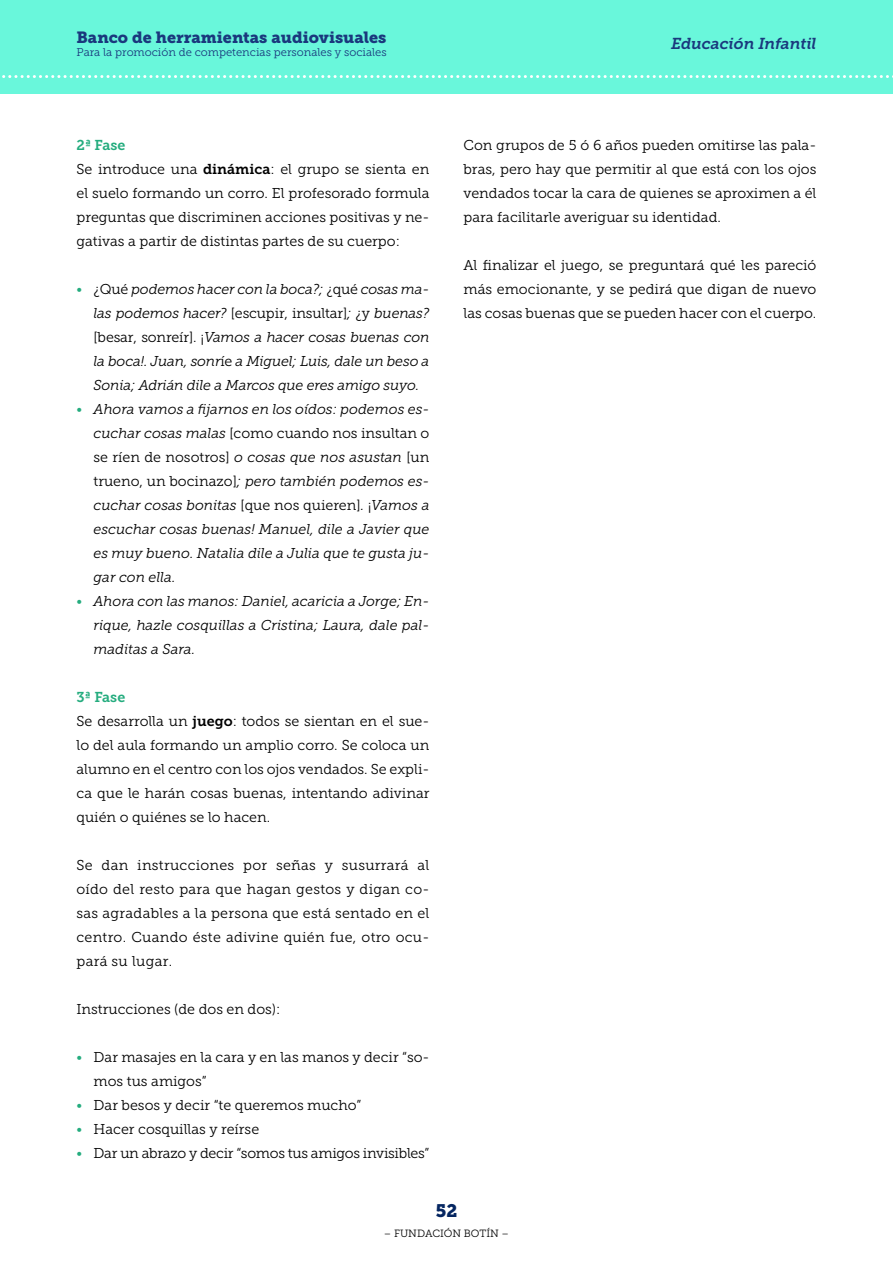
<style>
.page{position:relative;width:893px;height:1263px;background:#fff}
.page>*{position:absolute;margin:0;border:0;box-sizing:border-box;transform-origin:0 0}
.t1{font:18px "Museo Slab 900";color:#052661}
.t2{font:16.2px "Museo Slab 900";color:#1a387d}
.t3{font:italic 15.75px "Museo Slab 700";letter-spacing:-.005em;color:#1a387d}
.t4{font:14.25px/24px "Museo Slab 300";color:#000;text-align:justify}
.t5{font:italic 14.25px/24px "Museo Slab 300";letter-spacing:-.005em;color:#000;text-align:justify}
.t6{font:14.25px "Museo Slab 300";letter-spacing:-.02em;color:#000}
.t7{font:14.25px "Museo Slab 700";color:#24ac7e}
.t8{font:11.25px "Museo Slab 300";color:#1a387d}
.t9{font:10.5px "Museo Slab 300";color:#000}
.s1{font-family:"Museo Slab 700"}
.s2{font-style:normal;color:#24ac7e}
.s3{font-style:normal}
.s4{color:#24ac7e}
</style>
<div class="page">
<div style="left:0;top:0;width:893px;height:94px;background:#69f7db"></div>
<svg style="left:2px;top:75px;width:891px;height:3px"></svg>
<p class="t2" style="left:77px;top:28px;width:311px">Banco de herramientas audiovisuales</p>
<p class="t8" style="left:77px;top:46px;width:312px">Para la promoción de competencias personales y sociales</p>
<p class="t7" style="left:77px;top:137px;width:50px">2ª Fase</p>
<p class="t4" style="left:77px;top:157px;width:354px">Se introduce una <span class="s1">dinámica</span>: el grupo se sienta en el suelo formando un corro. El profesorado formula preguntas que discriminen acciones positivas y ne&shy;gativas a partir de distintas partes de su cuerpo:</p>
<p class="t5" style="left:94px;top:277px;width:337px;text-indent:-17px"><span class="s2">•</span> <span class="s3">¿Qué</span> podemos hacer con la boca?; <span class="s3">¿qué</span> cosas ma&shy;las podemos hacer? <span class="s3">[escupir, insultar]</span>; <span class="s3">¿y</span> buenas? <span class="s3">[besar, sonreír]. ¡</span>Vamos a hacer cosas buenas con la boca!. Juan, sonr<span class="s3">íe</span> a Miguel; Luis, dale un beso a Sonia; Adrián dile a Marcos que eres amigo suyo.</p>
<p class="t5" style="left:94px;top:397px;width:337px;text-indent:-17px"><span class="s2">•</span> Ahora vamos a fijarnos en los oídos: podemos es&shy;cuchar cosas malas <span class="s3">[como cuando nos insultan o se ríen de nosotros]</span> o cosas que nos asustan <span class="s3">[un trueno, un bocinazo]</span>; pero también podemos es&shy;cuchar cosas bonitas <span class="s3">[que nos quieren]</span>. <span class="s3">¡</span>Vamos a escuchar cosas buenas! Manuel, dile a Javier que es muy bueno. Natalia dile a Julia que te gusta ju&shy;gar con ella.</p>
<p class="t5" style="left:94px;top:589px;width:337px;text-indent:-17px"><span class="s2">•</span> Ahora con las manos: Daniel, acaricia a Jorge; En&shy;rique, hazle cosquillas a Cristina; Laura, dale pal&shy;maditas a Sara.</p>
<p class="t7" style="left:77px;top:689px;width:50px">3ª Fase</p>
<p class="t4" style="left:77px;top:709px;width:354px">Se desarrolla un <span class="s1">juego</span>: todos se sientan en el sue&shy;lo del aula formando un amplio corro. Se coloca un alumno en el centro con los ojos vendados. Se expli&shy;ca que le harán cosas buenas, intentando adivinar quién o quiénes se lo hacen.</p>
<p class="t4" style="left:77px;top:853px;width:354px">Se dan instrucciones por señas y susurrará al oído del resto para que hagan gestos y digan co&shy;sas agradables a la persona que está sentado en el centro. Cuando éste adivine quién fue, otro ocu&shy;pará su lugar.</p>
<p class="t4" style="left:77px;top:997px;width:205px">Instrucciones (de dos en dos):</p>
<p class="t4" style="left:94px;top:1045px;width:337px;text-indent:-17px"><span class="s4">•</span> Dar masajes en la cara y en las manos y decir “so&shy;mos tus amigos”</p>
<p class="t4" style="left:77px;top:1093px;width:286px"><span class="s4">•</span> Dar besos y decir “te queremos mucho”</p>
<p class="t4" style="left:77px;top:1117px;width:184px"><span class="s4">•</span> Hacer cosquillas y reírse</p>
<p class="t6" style="left:77px;top:1145px;width:354px"><span class="s4">•</span> Dar un abrazo y decir “somos tus amigos invisibles”</p>
<p class="t3" style="left:671px;top:34px;width:147px">Educación Infantil</p>
<p class="t4" style="left:463px;top:133px;width:354px">Con grupos de 5 ó 6 años pueden omitirse las pala&shy;bras, pero hay que permitir al que está con los ojos vendados tocar la cara de quienes se aproximen a él para facilitarle averiguar su identidad.</p>
<p class="t4" style="left:463px;top:253px;width:354px">Al finalizar el juego, se preguntará qué les pareció más emocionante, y se pedirá que digan de nuevo las cosas buenas que se pueden hacer con el cuerpo.</p>
<p class="t1" style="left:436px;top:1201px;width:23px">52</p>
<p class="t9" style="left:384px;top:1227px;width:127px">– FUNDACIÓN BOTÍN –</p>
</div>
